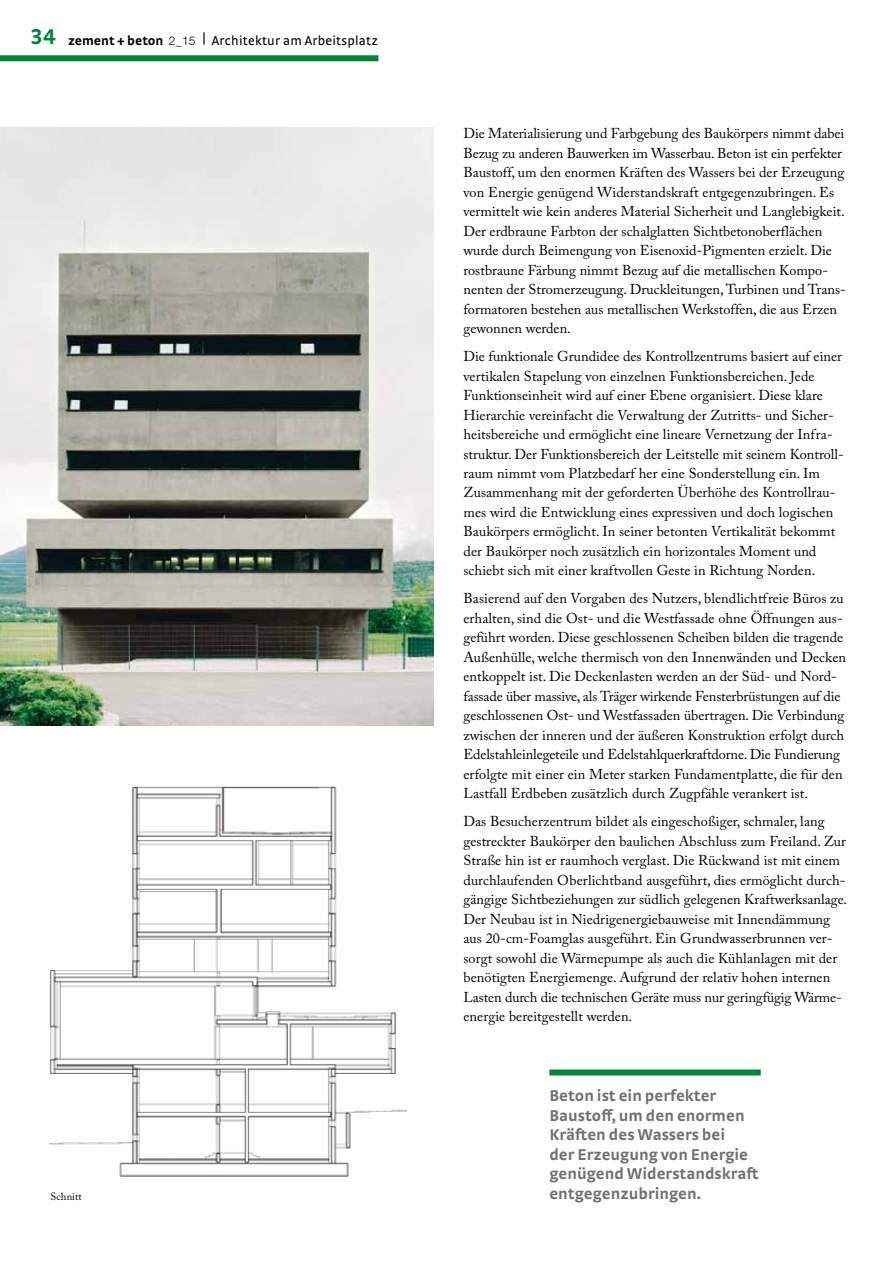
<style>
.page{position:relative;width:893px;height:1263px;background:#fff}
.page>*{position:absolute;margin:0;border:0;box-sizing:border-box;transform-origin:0 0}
.t1{font:700 22.5px "Strada TF";color:#008634}
.t2{font:700 16.5px/19.5px "Strada TF";color:#707172}
.t3{font:14.25px/19.5px "Adobe Caslon Pro";letter-spacing:.005em;color:#000}
.t4{font:13.5px "Strada";letter-spacing:.02em;color:#000}
.t5{font:10.5px "Adobe Caslon Pro";letter-spacing:.005em;color:#000}
.s1{font-weight:700}
.s2{font-family:"Helvetica Neue LT";font-weight:300;font-size:12px}
</style>
<div class="page">
<div style="left:0;top:55px;width:378px;height:6px;background:#008634"></div>
<img style="left:0;top:128px;width:434px;height:597px">
<img style="left:50px;top:787px;width:357px;height:390px">
<div style="left:549px;top:1069px;width:212px;height:6px;background:#008634"></div>
<h1 class="t1" style="left:30px;top:23px;width:27px">34</h1>
<p class="t4" style="left:68px;top:33px;width:311px"><span class="s1">zement + beton</span> <span class="s2">2_15</span> | Architektur am Arbeitsplatz</p>
<p class="t5" style="left:51px;top:1190px;width:33px">Schnitt</p>
<p class="t3" style="left:463px;top:123px;width:384px">Die Materialisierung und Farbgebung des Baukörpers nimmt dabei Bezug zu anderen Bauwerken im Wasserbau. Beton ist ein perfekter Baustoff, um den enormen Kräften des Wassers bei der Erzeugung von Energie genügend Widerstandskraft entgegenzubringen. Es vermittelt wie kein anderes Material Sicherheit und Langlebigkeit.<br>Der erdbraune Farbton der schalglatten Sichtbetonoberflächen wurde durch Beimengung von Eisenoxid-Pigmenten erzielt. Die rostbraune Färbung nimmt Bezug auf die metallischen Kompo&shy;nenten der Stromerzeugung. Druckleitungen, Turbinen und Trans&shy;formatoren bestehen aus metallischen Werkstoffen, die aus Erzen gewonnen werden.</p>
<p class="t3" style="left:463px;top:346px;width:382px">Die funktionale Grundidee des Kontrollzentrums basiert auf einer vertikalen Stapelung von einzelnen Funktionsbereichen. Jede Funktionseinheit wird auf einer Ebene organisiert. Diese klare Hierarchie vereinfacht die Verwaltung der Zutritts- und Sicher&shy;heitsbereiche und ermöglicht eine lineare Vernetzung der Infra&shy;struktur. Der Funktionsbereich der Leitstelle mit seinem Kontroll&shy;raum nimmt vom Platzbedarf her eine Sonderstellung ein. Im Zusammenhang mit der geforderten Überhöhe des Kontrollrau&shy;mes wird die Entwicklung eines expressiven und doch logischen Baukörpers ermöglicht. In seiner betonten Vertikalität bekommt der Baukörper noch zusätzlich ein horizontales Moment und schiebt sich mit einer kraftvollen Geste in Richtung Norden.</p>
<p class="t3" style="left:463px;top:589px;width:384px">Basierend auf den Vorgaben des Nutzers, blendlichtfreie Büros zu erhalten, sind die Ost- und die Westfassade ohne Öffnungen aus&shy;geführt worden. Diese geschlossenen Scheiben bilden die tragende Außenhülle, welche thermisch von den Innenwänden und Decken entkoppelt ist. Die Deckenlasten werden an der Süd- und Nord&shy;fassade über massive, als Träger wirkende Fensterbrüstungen auf die geschlossenen Ost- und Westfassaden übertragen. Die Verbindung zwischen der inneren und der äußeren Konstruktion erfolgt durch Edelstahleinlegeteile und Edelstahlquerkraftdorne. Die Fundierung erfolgte mit einer ein Meter starken Fundamentplatte, die für den Lastfall Erdbeben zusätzlich durch Zugpfähle verankert ist.</p>
<p class="t3" style="left:463px;top:812px;width:385px">Das Besucherzentrum bildet als eingeschoßiger, schmaler, lang gestreckter Baukörper den baulichen Abschluss zum Freiland. Zur Straße hin ist er raumhoch verglast. Die Rückwand ist mit einem durchlaufenden Oberlichtband ausgeführt, dies ermöglicht durch&shy;gängige Sichtbeziehungen zur südlich gelegenen Kraftwerksanlage.<br>Der Neubau ist in Niedrigenergiebauweise mit Innendämmung aus 20-cm-Foamglas ausgeführt. Ein Grundwasserbrunnen ver&shy;sorgt sowohl die Wärmepumpe als auch die Kühlanlagen mit der benötigten Energiemenge. Aufgrund der relativ hohen internen Lasten durch die technischen Geräte muss nur geringfügig Wärme&shy;energie bereitgestellt werden.</p>
<p class="t2" style="left:549px;top:1085px;width:211px">Beton ist ein perfekter<br>Baustoff, um den enormen<br>Kräften des Wassers bei<br>der Erzeugung von Energie genügend Widerstandskraft entgegenzubringen.</p>
</div>
